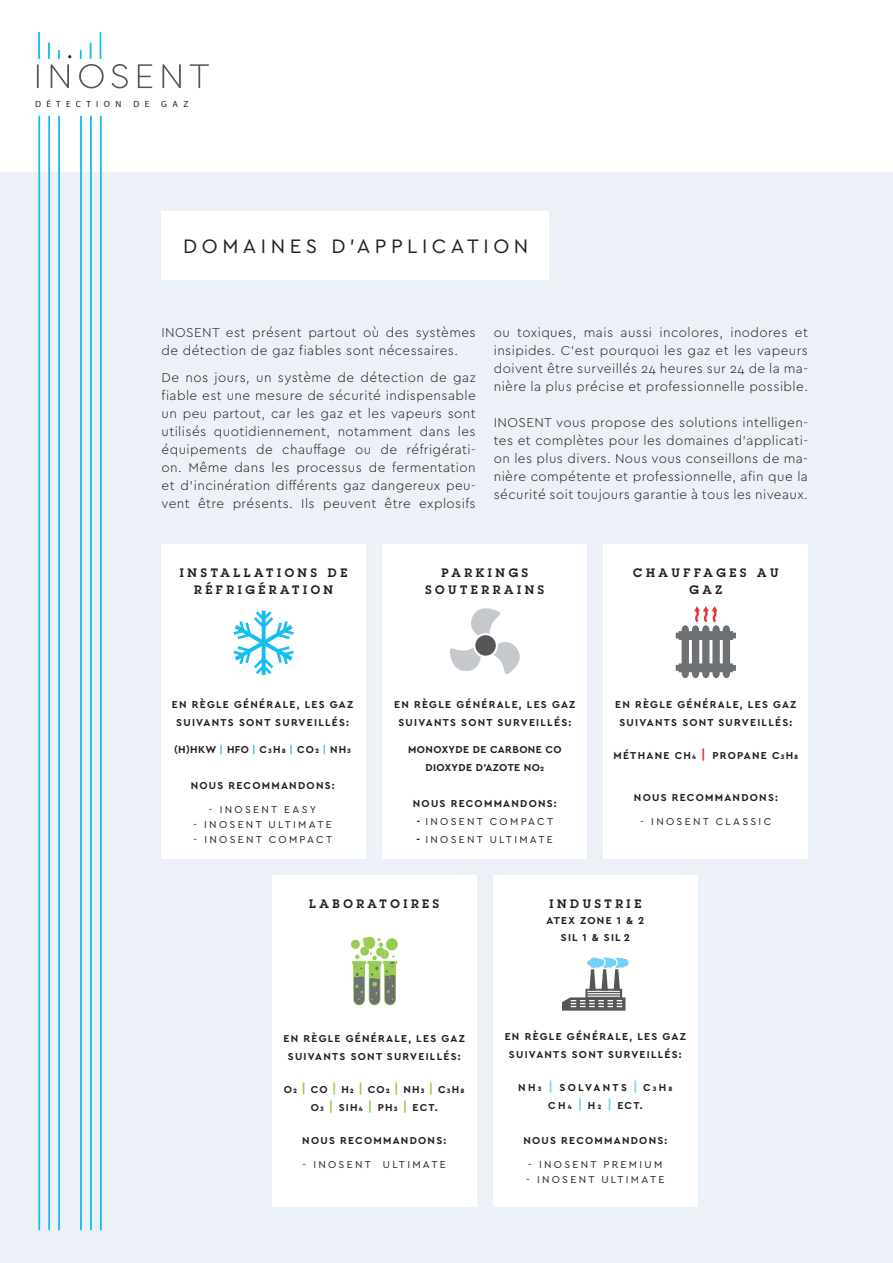
<style>
.page{position:relative;width:893px;height:1263px;background:#fff}
.page>*{position:absolute;margin:0;border:0;box-sizing:border-box;transform-origin:0 0}
.t1{font:20.4px "Cera PRO";letter-spacing:.22em;color:#231f20}
.t2{font:300 13.5px/18px "Cera PRO";letter-spacing:.03em;color:#231f20;text-align:justify}
.t3{font:600 12px/16.5px "Lubalin Graph";letter-spacing:.3em;color:#231f20;text-align:center}
.t4{font:700 10.5px/18px "Cera PRO";letter-spacing:.12em;color:#231f20;text-align:center}
.t5{font:10.5px "Cera PRO";letter-spacing:.22em;color:#231f20}
.t6{font:700 10.5px/18px "Cera PRO";letter-spacing:.04em;color:#231f20;text-align:center}
.t7{font:700 10.5px/18px "Cera PRO";letter-spacing:.21em;color:#231f20;text-align:center}
.t8{font:700 10.5px "Cera PRO";letter-spacing:.1em;color:#231f20}
.t9{font:9px "Myriad Pro";letter-spacing:.59em;color:#231f20}
.s1{color:#15bef1}
.s2{font-weight:700}
.s3{font-size:13.5px;color:#ee2d34}
.s4{font-size:13.5px;color:#99cc52}
.s5{font-size:13.5px;color:#72d1f6}
</style>
<div class="page">
<div style="left:0;top:172px;width:893px;height:1091px;background:#ecf1f7"></div>
<div style="left:272px;top:875px;width:204px;height:332px;background:#fff"></div>
<div style="left:162px;top:544px;width:204px;height:315px;background:#fff"></div>
<div style="left:383px;top:544px;width:204px;height:314px;background:#fff"></div>
<svg style="left:449px;top:608px;width:71px;height:67px"></svg>
<div style="left:604px;top:544px;width:204px;height:315px;background:#fff"></div>
<svg style="left:676px;top:606px;width:60px;height:72px"></svg>
<svg style="left:233px;top:610px;width:61px;height:65px"></svg>
<hr style="left:39px;top:116px;width:1px;height:1114px;background:#15bef1">
<hr style="left:49px;top:116px;width:1px;height:1114px;background:#15bef1">
<hr style="left:58px;top:116px;width:2px;height:1114px;background:#15bef1">
<hr style="left:100px;top:116px;width:2px;height:1114px;background:#15bef1">
<hr style="left:90px;top:116px;width:2px;height:1114px;background:#15bef1">
<hr style="left:80px;top:116px;width:2px;height:1114px;background:#15bef1">
<div style="left:493px;top:875px;width:204px;height:332px;background:#fff"></div>
<svg style="left:562px;top:957px;width:67px;height:54px"></svg>
<svg style="left:386px;top:938px;width:12px;height:12px"></svg>
<hr style="left:352px;top:961px;width:14px;height:3px;background:#99cc52">
<svg style="left:351px;top:940px;width:9px;height:9px"></svg>
<hr style="left:383px;top:961px;width:14px;height:3px;background:#99cc52">
<svg style="left:353px;top:937px;width:43px;height:68px"></svg>
<div style="left:162px;top:211px;width:387px;height:69px;background:#fff"></div>
<svg style="left:37px;top:32px;width:172px;height:56px"></svg>
<p class="t9" style="left:35px;top:99px;width:88px">DÉTECTION</p>
<p class="t9" style="left:133px;top:99px;width:17px">D E</p>
<p class="t9" style="left:161px;top:99px;width:29px">GAZ</p>
<h1 class="t1" style="left:183px;top:232px;width:346px">DOMAINES D'APPLICATION</h1>
<p class="t2" style="left:162px;top:323px;width:316px">INOSENT est présent partout où des systèmes de détection de gaz fiables sont nécessaires.</p>
<p class="t2" style="left:162px;top:368px;width:316px">De nos jours, un système de détection de gaz fiable est une mesure de sécurité indispensable un peu partout, car les gaz et les vapeurs sont utilisés quotidiennement, notamment dans les équipements de chauffage ou de réfrigérati&shy;on. Même dans les processus de fermentation et d'incinération différents gaz dangereux peu&shy;vent être présents. Ils peuvent être explosifs</p>
<p class="t2" style="left:494px;top:323px;width:316px">ou toxiques, mais aussi incolores, inodores et insipides. C'est pourquoi les gaz et les vapeurs doivent être surveillés 24 heures sur 24 de la ma&shy;nière la plus précise et professionnelle possible.</p>
<p class="t2" style="left:494px;top:413px;width:316px">INOSENT vous propose des solutions intelligen&shy;tes et complètes pour les domaines d'applicati&shy;on les plus divers. Nous vous conseillons de ma&shy;nière compétente et professionnelle, afin que la sécurité soit toujours garantie à tous les niveaux.</p>
<p class="t3" style="left:180px;top:564px;width:169px">INSTALLATIONS DE<br>RÉFRIGÉRATION</p>
<p class="t4" style="left:172px;top:695px;width:183px">EN RÈGLE GÉNÉRALE, LES GAZ<br>SUIVANTS SONT SURVEILLÉS:</p>
<p class="t8" style="left:174px;top:742px;width:178px">(H)HKW <span class="s1">|</span> HFO <span class="s1">|</span> C3H8 <span class="s1">|</span> CO2 <span class="s1">|</span> NH3</p>
<p class="t4" style="left:191px;top:776px;width:145px">NOUS RECOMMANDONS:</p>
<p class="t5" style="left:209px;top:802px;width:109px">- INOSENT EASY</p>
<p class="t5" style="left:193px;top:817px;width:140px">- INOSENT ULTIMATE</p>
<p class="t5" style="left:193px;top:832px;width:140px">- INOSENT COMPACT</p>
<p class="t3" style="left:425px;top:564px;width:120px">PARKINGS<br>SOUTERRAINS</p>
<p class="t3" style="left:633px;top:564px;width:147px">CHAUFFAGES AU<br>GAZ</p>
<p class="t4" style="left:394px;top:695px;width:183px">EN RÈGLE GÉNÉRALE, LES GAZ<br>SUIVANTS SONT SURVEILLÉS:</p>
<p class="t6" style="left:408px;top:740px;width:155px">MONOXYDE DE CARBONE CO<br>DIOXYDE D'AZOTE NO2</p>
<p class="t4" style="left:413px;top:794px;width:145px">NOUS RECOMMANDONS:</p>
<p class="t5" style="left:417px;top:814px;width:138px"><span class="s2">-</span> INOSENT COMPACT</p>
<p class="t5" style="left:417px;top:832px;width:138px"><span class="s2">-</span> INOSENT ULTIMATE</p>
<p class="t4" style="left:615px;top:695px;width:183px">EN RÈGLE GÉNÉRALE, LES GAZ<br>SUIVANTS SONT SURVEILLÉS:</p>
<p class="t4" style="left:613px;top:746px;width:186px">MÉTHANE CH4 <span class="s3">|</span> PROPANE C3H8</p>
<p class="t4" style="left:634px;top:788px;width:145px">NOUS RECOMMANDONS:</p>
<p class="t5" style="left:640px;top:814px;width:132px">- INOSENT CLASSIC</p>
<p class="t3" style="left:309px;top:895px;width:131px">LABORATOIRES</p>
<p class="t4" style="left:284px;top:1029px;width:183px">EN RÈGLE GÉNÉRALE, LES GAZ<br>SUIVANTS SONT SURVEILLÉS:</p>
<p class="t4" style="left:284px;top:1080px;width:182px">O2 <span class="s4">|</span> CO <span class="s4">|</span> H2 <span class="s4">|</span> CO2 <span class="s4">|</span> NH3 <span class="s4">|</span> C3H8<br>O3 <span class="s4">|</span> SIH4 <span class="s4">|</span> PH3 <span class="s4">|</span> ECT.</p>
<p class="t4" style="left:302px;top:1131px;width:145px">NOUS RECOMMANDONS:</p>
<p class="t5" style="left:302px;top:1157px;width:145px">- INOSENT ULTIMATE</p>
<p class="t3" style="left:549px;top:895px;width:93px">INDUSTRIE</p>
<p class="t4" style="left:546px;top:912px;width:99px;line-height:17px">ATEX ZONE 1 &amp; 2<br>SIL 1 &amp; SIL 2</p>
<p class="t4" style="left:505px;top:1027px;width:183px">EN RÈGLE GÉNÉRALE, LES GAZ<br>SUIVANTS SONT SURVEILLÉS:</p>
<p class="t7" style="left:518px;top:1078px;width:156px">NH3 <span class="s5">|</span> SOLVANTS <span class="s5">|</span> C3H8<br>CH4 <span class="s5">|</span> H2 <span class="s5">|</span> ECT.</p>
<p class="t4" style="left:523px;top:1131px;width:145px">NOUS RECOMMANDONS:</p>
<p class="t5" style="left:528px;top:1157px;width:136px">- INOSENT PREMIUM</p>
<p class="t5" style="left:526px;top:1172px;width:140px">- INOSENT ULTIMATE</p>
</div>
